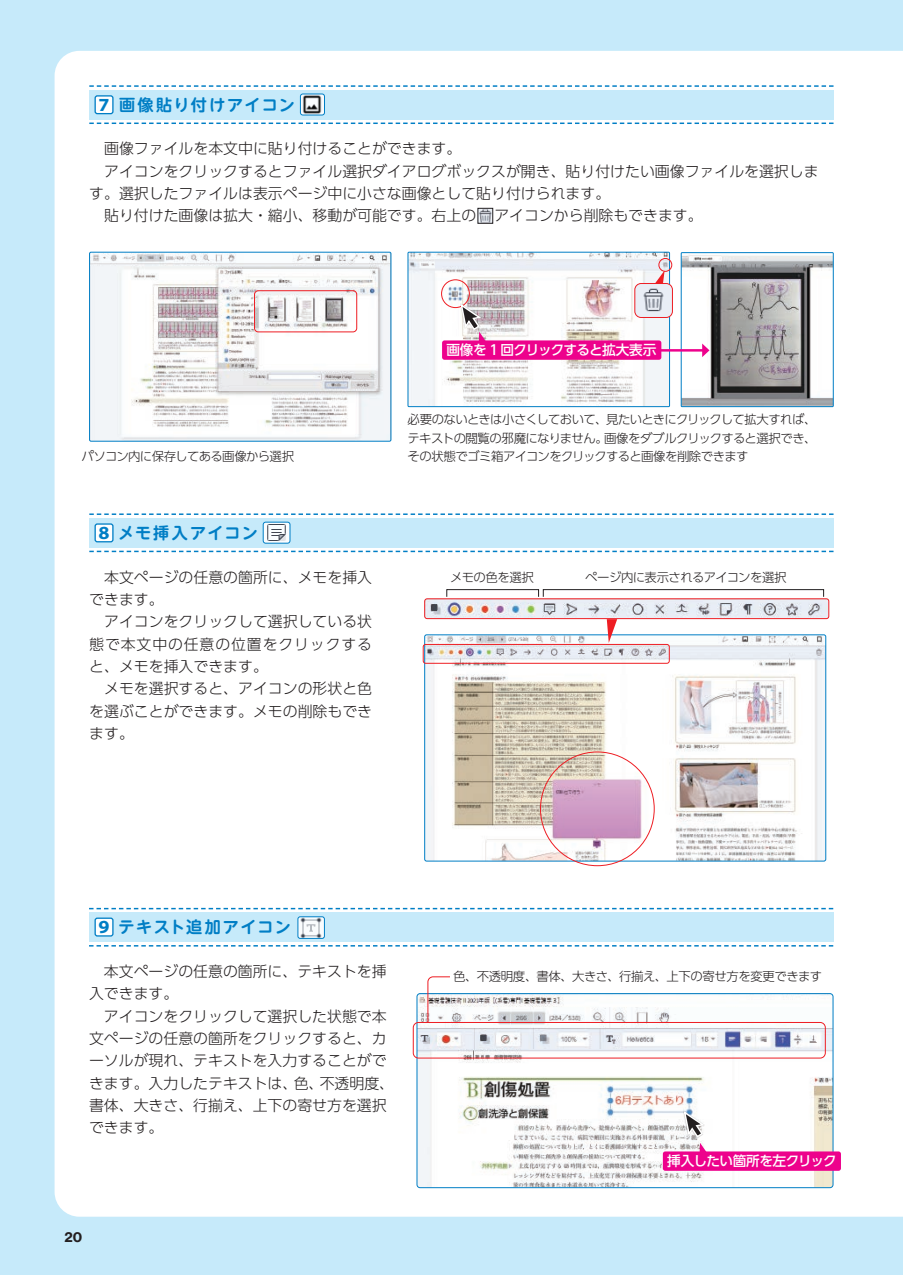
<style>
.page{position:relative;width:903px;height:1275px;background:#c6eafa}
.page>*{position:absolute;margin:0;border:0;box-sizing:border-box;transform-origin:0 0}
.t1{font:700 semi-expanded 18.55px "Myriad Pro";color:#007ec5}
.t2{font:700 16.1px "UD Shin M Go Pr 6 De";letter-spacing:.08em;color:#007ec5}
.t3{font:300 14.88px/22.4px "UD Shin Go Pr 6";color:#231f20}
.t4{font:500 13.65px "UD Shin Go Pr 6";letter-spacing:-.045em;color:#fff}
.t5{font:13.65px "N Haas Grotesk TX Pro 75 Bd";color:#231f20}
.t6{font:300 12.42px/18.6px "UD Shin Go Pr 6";letter-spacing:-.045em;color:#231f20;text-align:right}
</style>
<div class="page">
<div style="left:55px;top:51px;width:848px;height:1166px;background:#fff"></div>
<div style="left:89px;top:90px;width:744px;height:30px;background:#c6eafa"></div>
<div style="left:89px;top:518px;width:744px;height:30px;background:#c6eafa"></div>
<div style="left:89px;top:912px;width:744px;height:30px;background:#c6eafa"></div>
<svg style="left:89px;top:85px;width:744px;height:2px"></svg>
<svg style="left:89px;top:513px;width:744px;height:2px"></svg>
<svg style="left:89px;top:908px;width:744px;height:1px"></svg>
<svg style="left:89px;top:123px;width:744px;height:1px"></svg>
<svg style="left:89px;top:551px;width:744px;height:1px"></svg>
<svg style="left:89px;top:945px;width:744px;height:1px"></svg>
<img style="left:480px;top:210px;width:11px;height:11px">
<div style="left:478px;top:208px;width:15px;height:15px;border:1px solid #231f20"></div>
<img style="left:91px;top:254px;width:298px;height:185px">
<div style="left:89px;top:252px;width:302px;height:189px;border:1px solid #007ec5;border-radius:2px"></div>
<img style="left:426px;top:636px;width:400px;height:225px">
<div style="left:424px;top:634px;width:402px;height:227px;border:1px solid #007ec5;border-radius:2px"></div>
<img style="left:418px;top:995px;width:415px;height:193px">
<div style="left:416px;top:993px;width:417px;height:195px;border:1px solid #007ec5;border-radius:3px"></div>
<img style="left:410px;top:254px;width:258px;height:151px">
<div style="left:408px;top:252px;width:262px;height:155px;border:1px solid #007ec5"></div>
<img style="left:426px;top:600px;width:403px;height:19px">
<div style="left:424px;top:598px;width:405px;height:21px;border:1px solid #ee1d23;border-radius:2px"></div>
<img style="left:683px;top:254px;width:148px;height:151px">
<div style="left:681px;top:252px;width:152px;height:155px;border:1px solid #007ec5"></div>
<div style="left:423px;top:644px;width:247px;height:20px;border:1px solid #ee1d23;border-radius:2px"></div>
<div style="left:413px;top:1022px;width:413px;height:36px;border:1px solid #ee1d23;border-radius:5px"></div>
<div style="left:441px;top:279px;width:29px;height:29px;border:1px solid #ee1d23;border-radius:50%"></div>
<div style="left:254px;top:290px;width:103px;height:42px;border:1px solid #ee1d23;border-radius:4px"></div>
<div style="left:543px;top:589px;width:281px;height:8px;border:1px solid #231f20"></div>
<div style="left:446px;top:589px;width:93px;height:8px;border:1px solid #231f20"></div>
<svg style="left:427px;top:976px;width:24px;height:48px"></svg>
<div style="left:663px;top:1151px;width:178px;height:20px;background:#ed028c;border-radius:2px"></div>
<svg style="left:682px;top:1109px;width:25px;height:43px"></svg>
<img style="left:300px;top:94px;width:23px;height:21px">
<div style="left:300px;top:94px;width:25px;height:21px;border:1px solid #007ec5;border-radius:2px"></div>
<img style="left:263px;top:522px;width:27px;height:21px">
<div style="left:263px;top:522px;width:27px;height:21px;border:1px solid #007ec5;border-radius:2px"></div>
<img style="left:300px;top:918px;width:23px;height:19px">
<div style="left:298px;top:916px;width:27px;height:23px;border:1px solid #007ec5;border-radius:2px"></div>
<div style="left:95px;top:96px;width:18px;height:18px;background:#fff;border-radius:2px"></div>
<div style="left:95px;top:95px;width:19px;height:19px;border:1px solid #007ec5;border-radius:2px"></div>
<div style="left:95px;top:524px;width:18px;height:18px;background:#fff;border-radius:2px"></div>
<div style="left:95px;top:523px;width:19px;height:19px;border:1px solid #007ec5;border-radius:2px"></div>
<div style="left:95px;top:918px;width:18px;height:18px;background:#fff;border-radius:2px"></div>
<div style="left:95px;top:917px;width:19px;height:20px;border:1px solid #007ec5;border-radius:2px"></div>
<svg style="left:607px;top:619px;width:10px;height:24px"></svg>
<img style="left:635px;top:284px;width:37px;height:33px">
<div style="left:634px;top:283px;width:39px;height:35px;border:1px solid #ee1d23;border-radius:6px"></div>
<div style="left:658px;top:258px;width:14px;height:14px;border:1px solid #ee1d23;border-radius:50%"></div>
<svg style="left:655px;top:270px;width:10px;height:14px"></svg>
<hr style="left:659px;top:349px;width:44px;height:3px;background:#ed028c">
<svg style="left:702px;top:344px;width:7px;height:13px"></svg>
<div style="left:442px;top:340px;width:219px;height:20px;background:#ed028c;border-radius:2px"></div>
<svg style="left:459px;top:302px;width:27px;height:39px"></svg>
<p class="t1" style="left:98px;top:92px;width:13px">7</p>
<p class="t2" style="left:119px;top:91px;width:177px">画像貼り付けアイコン</p>
<p class="t3" style="left:89px;top:137px;width:374px">　画像ファイルを本文中に貼り付けることができます。</p>
<p class="t3" style="left:89px;top:159px;width:731px">　アイコンをクリックするとファイル選択ダイアログボックスが開き、貼り付けたい画像ファイルを選択しま</p>
<p class="t3" style="left:89px;top:182px;width:522px">す。選択したファイルは表示ページ中に小さな画像として貼り付けられます。</p>
<p class="t3" style="left:494px;top:204px;width:210px">アイコンから削除もできます。</p>
<p class="t3" style="left:89px;top:204px;width:388px">　貼り付けた画像は拡大・縮小、移動が可能です。右上の</p>
<p class="t6" style="left:82px;top:447px;width:214px">パソコン内に保存してある画像から選択</p>
<p class="t1" style="left:98px;top:521px;width:13px">8</p>
<p class="t2" style="left:118px;top:519px;width:141px">メモ挿入アイコン</p>
<p class="t3" style="left:89px;top:565px;width:284px">　本文ページの任意の箇所に、メモを挿入できます。<br>　アイコンをクリックして選択している状態で本文中の任意の位置をクリックすると、メモを挿入できます。<br>　メモを選択すると、アイコンの形状と色を選ぶことができます。メモの削除もできます。</p>
<p class="t4" style="left:446px;top:339px;width:211px">画像を 1 回クリックすると拡大表示</p>
<p class="t6" style="left:408px;top:410px;width:410px">必要のないときは小さくしておいて、見たいときにクリックして拡大すれば、画像をダブルクリックすると選択でき、</p>
<p class="t6" style="left:407px;top:428px;width:343px;text-align:left">テキストの閲覧の邪魔になりません。<br>その状態でゴミ箱アイコンをクリックすると画像を削除できます</p>
<p class="t6" style="left:450px;top:568px;width:85px">メモの色を選択</p>
<p class="t6" style="left:585px;top:568px;width:203px">ページ内に表示されるアイコンを選択</p>
<p class="t1" style="left:98px;top:915px;width:13px">9</p>
<p class="t2" style="left:118px;top:913px;width:174px">テキスト追加アイコン</p>
<p class="t3" style="left:89px;top:960px;width:299px">　本文ページの任意の箇所に、テキストを挿</p>
<p class="t3" style="left:89px;top:982px;width:91px">入できます。</p>
<p class="t3" style="left:89px;top:1004px;width:299px">　アイコンをクリックして選択した状態で本</p>
<p class="t3" style="left:89px;top:1027px;width:299px">文ページの任意の箇所をクリックすると、カ</p>
<p class="t3" style="left:89px;top:1049px;width:299px">ーソルが現れ、テキストを入力することがで</p>
<p class="t3" style="left:320px;top:1071px;width:76px">不透明度、</p>
<p class="t3" style="left:89px;top:1071px;width:299px">きます。入力したテキストは、<br>書体、大きさ、行揃え、上下の寄せ方を選択できます。</p>
<p class="t3" style="left:294px;top:1071px;width:31px">色、</p>
<p class="t5" style="left:64px;top:1229px;width:19px">20</p>
<p class="t6" style="left:453px;top:966px;width:370px">色、不透明度、書体、大きさ、行揃え、上下の寄せ方を変更できます</p>
<p class="t4" style="left:667px;top:1150px;width:171px">挿入したい箇所を左クリック</p>
</div>
